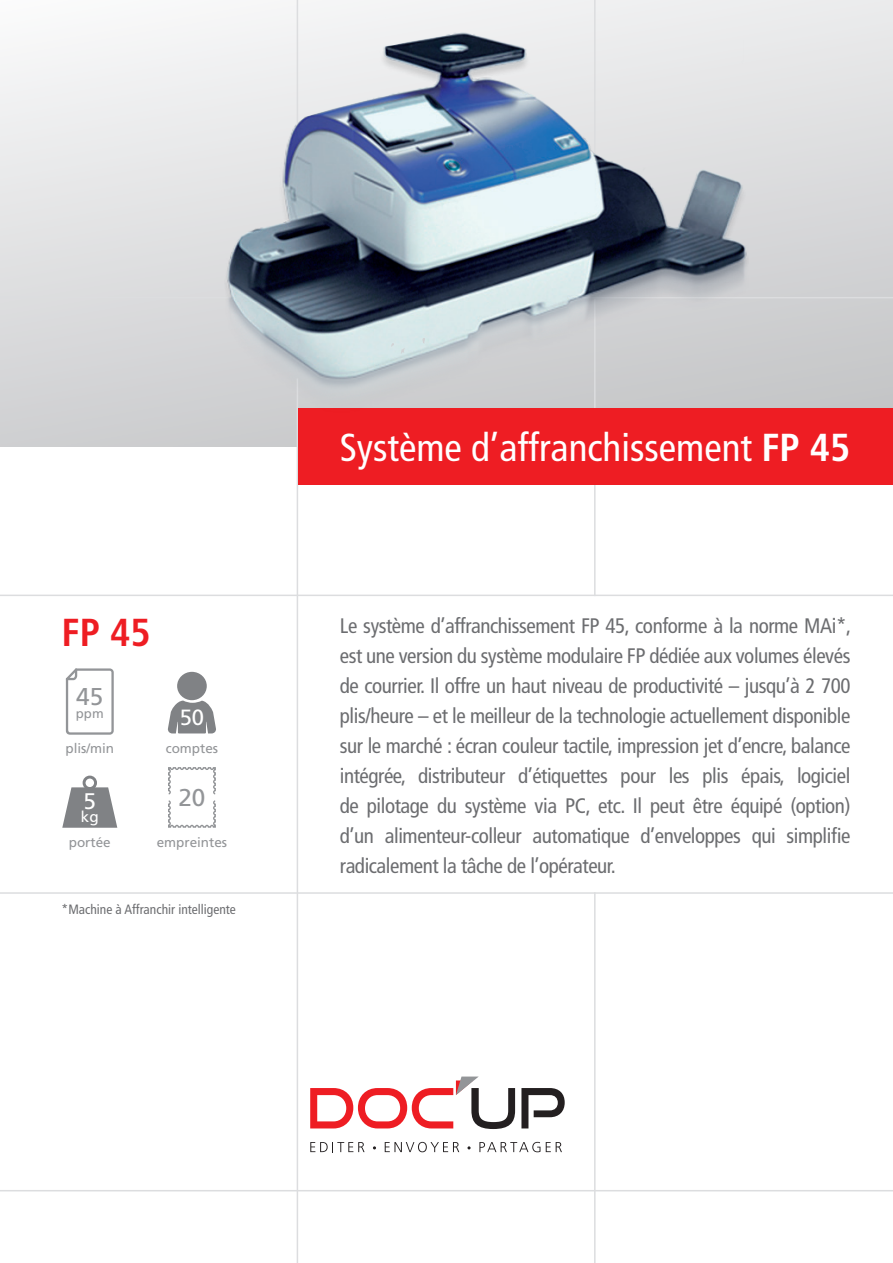
<style>
.page{position:relative;width:893px;height:1263px;background:#fff}
.page>*{position:absolute;margin:0;border:0;box-sizing:border-box;transform-origin:0 0}
.t1{font:condensed 39px "Frutiger";color:#fff}
.t2{font:700 condensed 39px "Frutiger";color:#ee1d23}
.t3{font:24.3px "Frutiger";color:#939598}
.t4{font:22.5px "Frutiger";color:#fff}
.t5{font:22.05px "Frutiger";color:#fff}
.t6{font:condensed 21px/30px "Frutiger";letter-spacing:-.02em;color:#6c6d70;text-align:justify}
.t7{font:15.3px "Frutiger";color:#fff}
.t8{font:13.5px "Frutiger";color:#939598}
.t9{font:condensed 13.5px "Frutiger";color:#6c6d70}
.t10{font:13.2px "Frutiger";color:#939598}
.s1{font-weight:700}
</style>
<div class="page">
<div style="left:0;top:0;width:893px;height:446px;background:linear-gradient(to bottom,#f3f3f4,#c9cacc)"></div>
<hr style="left:297px;top:378px;width:1px;height:885px;background:#dcdddf">
<hr style="left:594px;top:298px;width:2px;height:298px;background:#dcdddf">
<hr style="left:594px;top:892px;width:2px;height:371px;background:#dcdddf">
<hr style="left:0;top:892px;width:893px;height:2px;background:#dcdddf">
<hr style="left:0;top:1190px;width:893px;height:1px;background:#dcdddf">
<svg style="left:521px;top:1088px;width:44px;height:40px"></svg>
<svg style="left:310px;top:1076px;width:205px;height:53px"></svg>
<svg style="left:310px;top:1142px;width:55px;height:10px"></svg>
<svg style="left:385px;top:1142px;width:74px;height:10px"></svg>
<svg style="left:479px;top:1142px;width:61px;height:10px"></svg>
<svg style="left:546px;top:1142px;width:16px;height:10px"></svg>
<hr style="left:0;top:297px;width:893px;height:1px;background:#dcdddf">
<hr style="left:297px;top:0;width:1px;height:198px;background:#dcdddf">
<hr style="left:594px;top:0;width:2px;height:287px;background:#dcdddf">
<hr style="left:0;top:595px;width:893px;height:1px;background:#dcdddf">
<div style="left:298px;top:408px;width:595px;height:77px;background:#ee1d23"></div>
<div style="left:177px;top:672px;width:30px;height:28px;background:#808285;border-radius:50%"></div>
<svg style="left:167px;top:701px;width:49px;height:32px;background:#96979a"></svg>
<svg style="left:168px;top:767px;width:48px;height:61px"></svg>
<svg style="left:62px;top:787px;width:55px;height:41px"></svg>
<div style="left:83px;top:776px;width:14px;height:14px;border:3px solid #808285;border-radius:50%"></div>
<svg style="left:66px;top:668px;width:48px;height:67px"></svg>
<img style="left:224px;top:12px;width:526px;height:401px">
<h1 class="t2" style="left:62px;top:609px;width:90px">FP 45</h1>
<p class="t3" style="left:76px;top:682px;width:29px">45</p>
<p class="t10" style="left:76px;top:706px;width:29px">ppm</p>
<p class="t8" style="left:65px;top:740px;width:50px">plis/min</p>
<p class="t5" style="left:180px;top:705px;width:26px">50</p>
<p class="t8" style="left:166px;top:740px;width:54px">comptes</p>
<p class="t4" style="left:84px;top:788px;width:14px">5</p>
<p class="t3" style="left:178px;top:783px;width:29px">20</p>
<p class="t7" style="left:81px;top:808px;width:19px">kg</p>
<p class="t8" style="left:69px;top:834px;width:44px">portée</p>
<p class="t8" style="left:157px;top:834px;width:72px">empreintes</p>
<p class="t9" style="left:62px;top:901px;width:176px">*Machine à Affranchir intelligente</p>
<h1 class="t1" style="left:340px;top:425px;width:512px">Système d’affranchissement <span class="s1">FP 45</span></h1>
<p class="t6" style="left:340px;top:611px;width:513px">Le système d’affranchissement FP 45, conforme à la norme MAi*, est une version du système modulaire FP dédiée aux volumes élevés de courrier. Il offre un haut niveau de productivité – jusqu’à 2 700 plis/heure – et le meilleur de la technologie actuellement disponible sur le marché : écran couleur tactile, impression jet d’encre, balance intégrée, distributeur d’étiquettes pour les plis épais, logiciel de pilotage du système via PC, etc. Il peut être équipé (option) d’un alimenteur-colleur automatique d’enveloppes qui simplifie radicalement la tâche de l’opérateur.</p>
</div>
